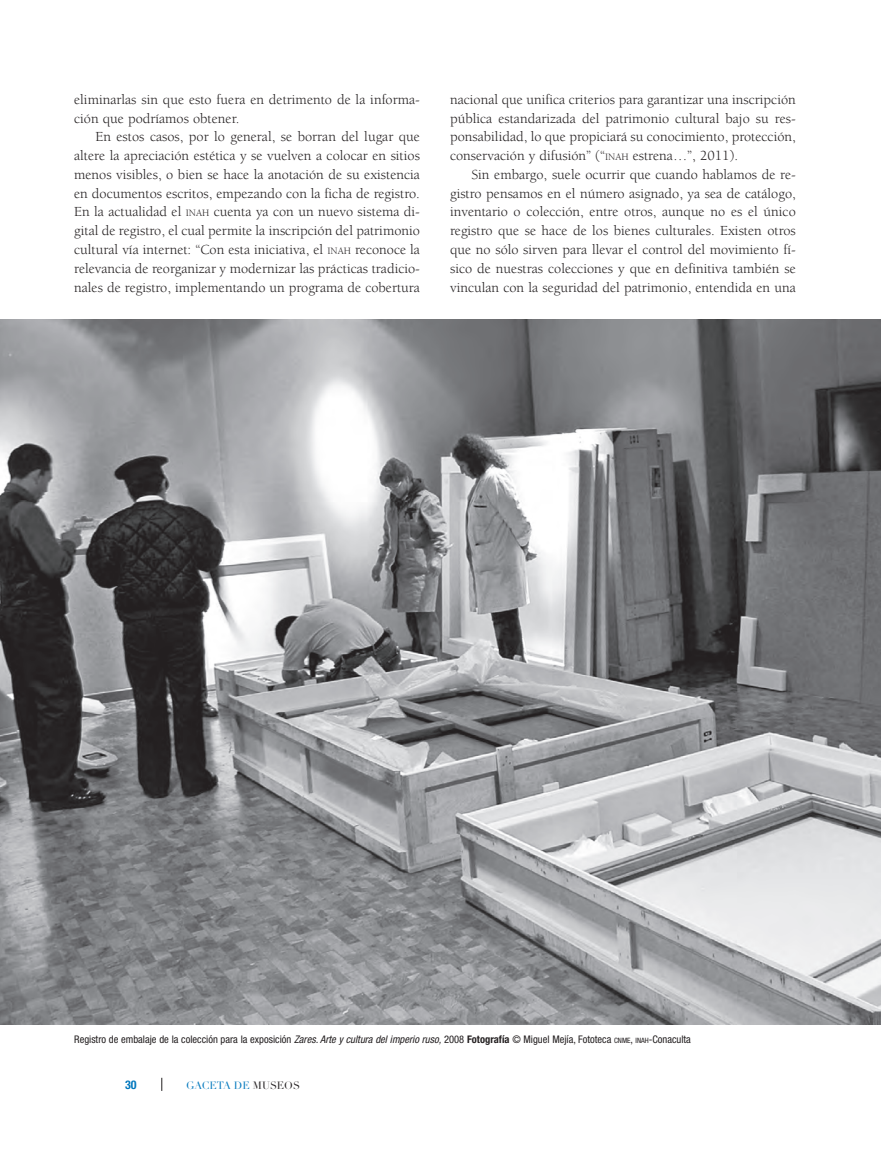
<style>
.page{position:relative;width:881px;height:1149px;background:#fff}
.page>*{position:absolute;margin:0;border:0;box-sizing:border-box;transform-origin:0 0}
.t1{font:14.25px/18.8px "Berkeley";color:#231f20;text-align:justify}
.t2{font:700 condensed 12px "Helvetica Neue";color:#0077bd}
.t3{font:condensed 10.5px "Helvetica Neue";color:#231f20}
.t4{font:10.5px "Didot LH";letter-spacing:-.005em;color:#0077bd}
.s1{font-size:10.05px}
.s2{font-style:italic}
.s3{font-weight:700}
.s4{font-size:7.35px}
.s5{font-style:inherit}
.s6{color:#231f20}
</style>
<div class="page">
<svg style="left:161px;top:1077px;width:1px;height:13px"></svg>
<img style="left:0;top:319px;width:880px;height:705px">
<p class="t1" style="left:74px;top:90px;width:347px">eliminarlas sin que esto fuera en detrimento de la informa&shy;ción que podríamos obtener.</p>
<p class="t1" style="left:74px;top:128px;width:347px;text-indent:21px">En estos casos, por lo general, se borran del lugar que altere la apreciación estética y se vuelven a colocar en sitios menos visibles, o bien se hace la anotación de su existencia en documentos escritos, empezando con la ficha de registro.<br>En la actualidad el <span class="s1">INAH</span> cuenta ya con un nuevo sistema di&shy;gital de registro, el cual permite la inscripción del patrimonio cultural vía internet: “Con esta iniciativa, el <span class="s1">INAH</span> reconoce la relevancia de reorganizar y modernizar las prácticas tradicio&shy;nales de registro, implementando un programa de cobertura</p>
<p class="t1" style="left:450px;top:90px;width:347px">nacional que unifica criterios para garantizar una inscripción pública estandarizada del patrimonio cultural bajo su res&shy;ponsabilidad, lo que propiciará su conocimiento, protección, conservación y difusión” (“<span class="s1">INAH</span> estrena…”, 2011).</p>
<p class="t1" style="left:450px;top:165px;width:347px;text-indent:21px">Sin embargo, suele ocurrir que cuando hablamos de re&shy;gistro pensamos en el número asignado, ya sea de catálogo, inventario o colección, entre otros, aunque no es el único registro que se hace de los bienes culturales. Existen otros que no sólo sirven para llevar el control del movimiento fí&shy;sico de nuestras colecciones y que en definitiva también se vinculan con la seguridad del patrimonio, entendida en una</p>
<p class="t3" style="left:74px;top:1033px;width:618px">Registro de embalaje de la colección para la exposición <span class="s2">Zares. Arte y cultura del imperio ruso,</span> 2008 <span class="s3">Fotografía</span> © Miguel Mejía, Fototeca <span class="s4">CNME</span><span class="s5">,</span> <span class="s4">INAH</span><span class="s5">-</span>Conaculta</p>
<p class="t2" style="left:125px;top:1077px;width:13px">30</p>
<p class="t4" style="left:186px;top:1078px;width:115px">GACETA DE <span class="s6">MUSEOS</span></p>
</div>
